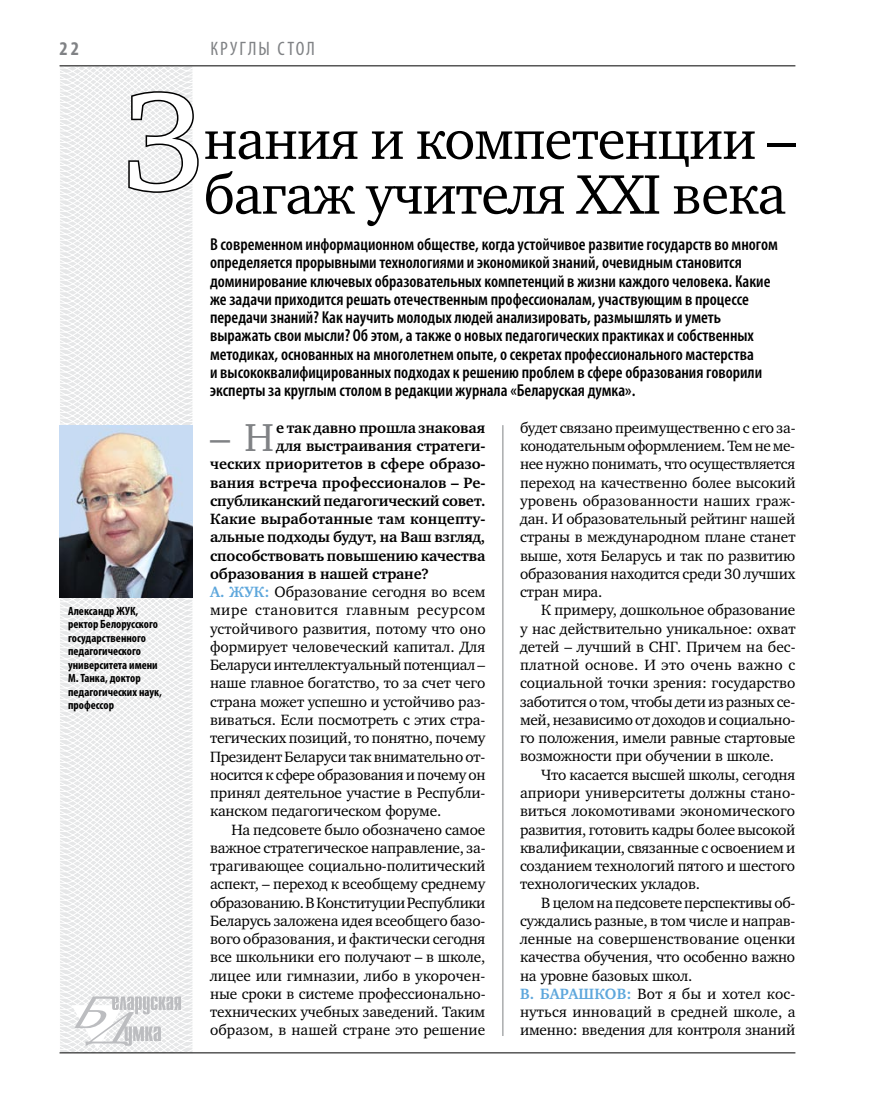
<style>
.page{position:relative;width:872px;height:1106px;background:#fff}
.page>*{position:absolute;margin:0;border:0;box-sizing:border-box;transform-origin:0 0}
.t1{font:141.9px "Charter C";color:#fff}
.t2{font:57px/54.8px "Charter C";letter-spacing:-.02em;color:#000}
.t3{font:40.05px "Charter C";color:#808285}
.t4{font:condensed 19.5px "Myriad Pro";letter-spacing:.11em;color:#808285}
.t5{font:700 condensed 19.5px "Myriad Pro";color:#808285}
.t6{font:600 condensed 17.25px/18.3px "Myriad Pro";color:#000}
.t7{font:15.3px/18.3px "Charter C";letter-spacing:-.01em;color:#000;text-align:justify}
.t8{font:700 15.3px "Charter C";letter-spacing:-.01em;color:#000}
.t9{font:15.3px "Charter C";letter-spacing:.035em;color:#000}
.t10{font:700 condensed 12px/13.5px "Myriad Pro";color:#000}
.s1{font-weight:700;color:#5ea7dc}
</style>
<div class="page">
<svg style="left:59px;top:65px;width:192px;height:989px"></svg>
<hr style="left:60px;top:1052px;width:735px;height:1px;background:#000">
<svg style="left:71px;top:996px;width:110px;height:53px"></svg>
<hr style="left:60px;top:65px;width:735px;height:1px;background:#000">
<hr style="left:502px;top:425px;width:1px;height:611px;background:#808285">
<svg style="left:127px;top:90px;width:73px;height:104px"></svg>
<img style="left:60px;top:425px;width:133px;height:172px">
<p class="t5" style="left:60px;top:37px;width:21px">22</p>
<p class="t4" style="left:210px;top:37px;width:106px">Круглы стол</p>
<h1 class="t1" style="left:124px;top:63px;width:81px">З</h1>
<h2 class="t2" style="left:204px;top:113px;width:594px">нания и компетенции – багаж учителя XXI века</h2>
<p class="t6" style="left:210px;top:235px;width:569px">В современном информационном обществе, когда устойчивое развитие государств во многом определяется прорывными технологиями и экономикой знаний, очевидным становится доминирование ключевых образовательных компетенций в жизни каждого человека. Какие же задачи приходится решать отечественным профессионалам, участвующим в процессе передачи знаний? Как научить молодых людей анализировать, размышлять и уметь выражать свои мысли? Об этом, а также о новых педагогических практиках и собственных методиках, основанных на многолетнем опыте, о секретах профессионального мастерства<br>и высококвалифицированных подходах к решению проблем в сфере образования говорили эксперты за круглым столом в редакции журнала «Беларуская думка».</p>
<p class="t10" style="left:68px;top:603px;width:95px">Александр ЖУК, ректор Белорусского государственного педагогического университета имени<br>М. Танка, доктор педагогических наук, профессор</p>
<h3 class="t3" style="left:210px;top:415px;width:66px">– Н</h3>
<p class="t8" style="left:276px;top:419px;width:211px">е так давно прошла знаковая</p>
<p class="t8" style="left:276px;top:437px;width:211px">для выстраивания стратеги-</p>
<p class="t8" style="left:210px;top:456px;width:277px">ческих приоритетов в сфере образо-</p>
<p class="t8" style="left:210px;top:474px;width:277px">вания встреча профессионалов – Ре-</p>
<p class="t8" style="left:210px;top:492px;width:277px">спубликанский педагогический совет.</p>
<p class="t8" style="left:210px;top:510px;width:277px">Какие выработанные там концепту-</p>
<p class="t8" style="left:210px;top:529px;width:277px">альные подходы будут, на Ваш взгляд,</p>
<p class="t8" style="left:210px;top:547px;width:277px">способствовать повышению качества</p>
<p class="t8" style="left:210px;top:565px;width:220px">образования в нашей стране?</p>
<p class="t7" style="left:210px;top:583px;width:277px"><span class="s1">А. ЖУК:</span> Образование сегодня во всем</p>
<p class="t9" style="left:210px;top:602px;width:277px">мире становится главным ресурсом</p>
<p class="t7" style="left:210px;top:619px;width:277px">устойчивого развития, потому что оно</p>
<p class="t7" style="left:210px;top:638px;width:277px">формирует человеческий капитал. Для</p>
<p class="t7" style="left:210px;top:656px;width:277px">Беларуси интеллектуальный потенциал –</p>
<p class="t7" style="left:210px;top:674px;width:277px">наше главное богатство, то за счет чего</p>
<p class="t7" style="left:210px;top:692px;width:277px">страна может успешно и устойчиво раз-</p>
<p class="t7" style="left:210px;top:711px;width:277px">виваться. Если посмотреть с этих стра-</p>
<p class="t7" style="left:210px;top:729px;width:277px">тегических позиций, то понятно, почему</p>
<p class="t7" style="left:210px;top:747px;width:277px">Президент Беларуси так внимательно от-</p>
<p class="t7" style="left:210px;top:765px;width:277px">носится к сфере образования и почему он</p>
<p class="t7" style="left:210px;top:784px;width:277px">принял деятельное участие в Республи-</p>
<p class="t7" style="left:210px;top:802px;width:233px">канском педагогическом форуме.</p>
<p class="t7" style="left:231px;top:820px;width:255px">На педсовете было обозначено самое</p>
<p class="t7" style="left:210px;top:838px;width:277px">важное стратегическое направление, за-</p>
<p class="t7" style="left:210px;top:857px;width:277px">трагивающее социально-политический</p>
<p class="t7" style="left:210px;top:875px;width:277px">аспект, – переход к всеобщему среднему</p>
<p class="t7" style="left:210px;top:893px;width:277px">образованию. В Конституции Республики</p>
<p class="t7" style="left:210px;top:911px;width:277px">Беларусь заложена идея всеобщего базо-</p>
<p class="t7" style="left:210px;top:930px;width:277px">вого образования, и фактически сегодня</p>
<p class="t7" style="left:210px;top:948px;width:277px">все школьники его получают – в школе,</p>
<p class="t7" style="left:210px;top:966px;width:277px">лицее или гимназии, либо в укорочен-</p>
<p class="t7" style="left:210px;top:984px;width:277px">ные сроки в системе профессионально-</p>
<p class="t7" style="left:210px;top:1003px;width:277px">технических учебных заведений. Таким</p>
<p class="t7" style="left:210px;top:1021px;width:277px">образом, в нашей стране это решение</p>
<p class="t7" style="left:520px;top:418px;width:277px">будет связано преимущественно с его за&shy;конодательным оформлением. Тем не ме&shy;нее нужно понимать, что осуществляется переход на качественно более высокий уровень образованности наших граж&shy;дан. И образовательный рейтинг нашей страны в международном плане станет выше, хотя Беларусь и так по развитию образования находится среди 30 лучших стран мира.</p>
<p class="t7" style="left:520px;top:601px;width:277px;text-indent:21px">К примеру, дошкольное образование у нас действительно уникальное: охват детей – лучший в СНГ. Причем на бес&shy;платной основе. И это очень важно с социальной точки зрения: государство заботится о том, чтобы дети из разных се&shy;мей, независимо от доходов и социально&shy;го положения, имели равные стартовые возможности при обучении в школе.</p>
<p class="t7" style="left:520px;top:765px;width:277px;text-indent:21px">Что касается высшей школы, сегодня априори университеты должны стано&shy;виться локомотивами экономического развития, готовить кадры более высокой квалификации, связанные с освоением и созданием технологий пятого и шестого технологических укладов.</p>
<p class="t7" style="left:520px;top:893px;width:277px;text-align:left;text-indent:21px">В целом на педсовете перспективы об&shy;суждались разные, в том числе и направ&shy;ленные на совершенствование оценки качества обучения, что особенно важно на уровне базовых школ.<br><span class="s1">В. БАРАШКОВ:</span> Вот я бы и хотел кос&shy;нуться инноваций в средней школе, а именно: введения для контроля знаний</p>
</div>
